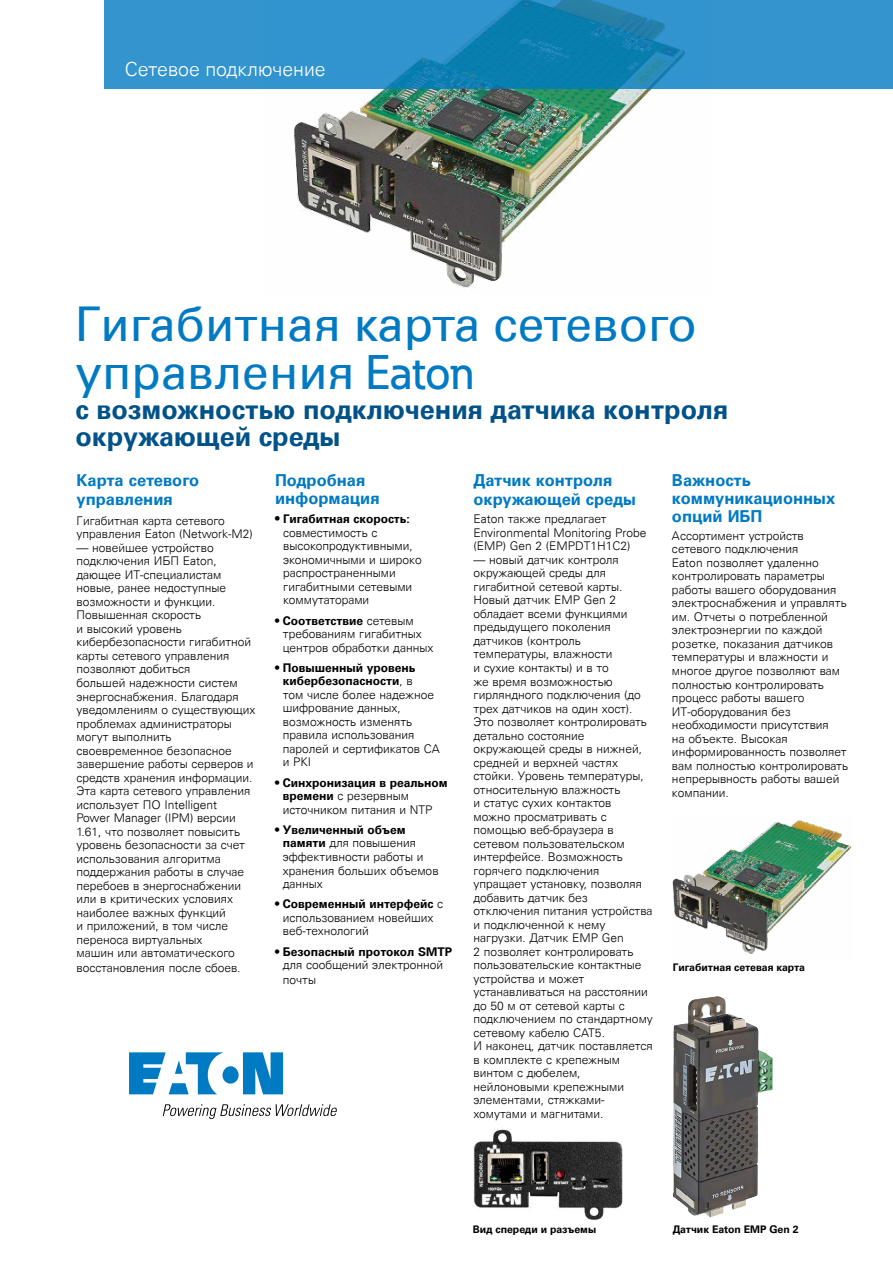
<style>
.page{position:relative;width:893px;height:1263px;background:#fff}
.page>*{position:absolute;margin:0;border:0;box-sizing:border-box;transform-origin:0 0}
.t1{font:48px/48px "EATON Univers";color:#007ac2}
.t2{font:700 27px/27px "EATON Univers";color:#005288}
.t3{font:300 19.5px "EATON Univers";color:#fff}
.t4{font:700 16.5px/18px "EATON Univers";color:#007ac2}
.t5{font:300 12px/13.5px "EATON Univers";color:#000}
.t6{font:700 12px "EATON Univers";color:#000}
.t7{font:700 10.5px "EATON Univers";color:#000}
.s1{font-family:"Eaton";font-weight:500}
.s2{font-weight:700;font-size:12.75px}
.s3{font-weight:700}
</style>
<div class="page">
<img style="left:673px;top:996px;width:100px;height:221px">
<img style="left:473px;top:1129px;width:150px;height:91px">
<img style="left:672px;top:820px;width:179px;height:134px">
<img style="left:263px;top:88px;width:446px;height:200px">
<svg style="left:129px;top:1052px;width:154px;height:42px"></svg>
<svg style="left:163px;top:1104px;width:174px;height:15px"></svg>
<svg style="left:104px;top:0;width:789px;height:88px;background:#298ec6"></svg>
<h3 class="t3" style="left:125px;top:58px;width:202px">Сетевое подключение</h3>
<h1 class="t1" style="left:75px;top:301px;width:623px">Гигабитная карта сетевого управления <span class="s1">Eaton</span></h1>
<h2 class="t2" style="left:75px;top:396px;width:654px">с возможностью подключения датчика контроля окружающей среды</h2>
<h3 class="t4" style="left:76px;top:470px;width:124px;line-height:19.5px">Карта сетевого управления</h3>
<p class="t5" style="left:76px;top:514px;width:178px">Гигабитная карта сетевого управления Eaton (Network-M2)</p>
<p class="t5" style="left:76px;top:541px;width:180px">— новейшее устройство подключения ИБП Eaton, дающее ИТ-специалистам новые, ранее недоступные возможности и функции.<br>Повышенная скорость<br>и высокий уровень кибербезопасности гигабитной карты сетевого управления позволяют добиться<br>большей надежности систем энергоснабжения. Благодаря уведомлениям о существующих проблемах администраторы могут выполнить своевременное безопасное завершение работы серверов и средств хранения информации.<br>Эта карта сетевого управления использует ПО Intelligent<br>Power Manager (IPM) версии<br>1.61, что позволяет повысить уровень безопасности за счет использования алгоритма поддержания работы в случае перебоев в энергоснабжении или в критических условиях наиболее важных функций<br>и приложений, в том числе переноса виртуальных<br>машин или автоматического</p>
<p class="t5" style="left:76px;top:961px;width:166px">восстановления после сбоев.</p>
<h3 class="t4" style="left:275px;top:471px;width:106px">Подробная информация</h3>
<p class="t5" style="left:283px;top:513px;width:140px;text-indent:-8px"><span class="s2">•</span> <span class="s3">Гигабитная скорость: </span>совместимость с высокопродуктивными, экономичными и широко распространенными гигабитными сетевыми коммутаторами</p>
<p class="t5" style="left:283px;top:614px;width:152px;text-indent:-8px"><span class="s3">• Соответствие</span> сетевым требованиям гигабитных центров обработки данных</p>
<p class="t5" style="left:283px;top:661px;width:158px;text-indent:-8px"><span class="s3">• Повышенный уровень кибербезопасности</span>, в<br>том числе более надежное шифрование данных, возможность изменять правила использования паролей и сертификатов CA и PKI</p>
<p class="t5" style="left:283px;top:776px;width:166px;text-indent:-8px"><span class="s3">• Синхронизация в реальном времени</span> с резервным источником питания и NTP</p>
<p class="t5" style="left:283px;top:823px;width:157px;text-indent:-8px"><span class="s3">• Увеличенный объем памяти</span> для повышения эффективности работы и хранения больших объемов данных</p>
<p class="t5" style="left:283px;top:897px;width:162px;text-indent:-8px"><span class="s3">• Современный интерфейс</span> с использованием новейших веб-технологий</p>
<p class="t6" style="left:275px;top:944px;width:179px">• Безопасный протокол SMTP</p>
<p class="t5" style="left:283px;top:957px;width:162px;line-height:15px">для сообщений электронной почты</p>
<h3 class="t4" style="left:473px;top:470px;width:164px;line-height:19.5px">Датчик контроля окружающей среды</h3>
<p class="t5" style="left:473px;top:513px;width:174px">Eaton также предлагает<br>Environmental Monitoring Probe (EMP) Gen 2 (EMPDT1H1C2)</p>
<p class="t5" style="left:473px;top:553px;width:181px">— новый датчик контроля окружающей среды для гигабитной сетевой карты.<br>Новый датчик EMP Gen 2 обладает всеми функциями предыдущего поколения датчиков (контроль температуры, влажности<br>и сухие контакты) и в то<br>же время возможностью гирляндного подключения (до трех датчиков на один хост).<br>Это позволяет контролировать детально состояние окружающей среды в нижней, средней и верхней частях стойки. Уровень температуры, относительную влажность<br>и статус сухих контактов<br>можно просматривать с помощью веб-браузера в сетевом пользовательском интерфейсе. Возможность горячего подключения упращает установку, позволяя добавить датчик без отключения питания устройства и подключенной к нему нагрузки. Датчик EMP Gen<br>2 позволяет контролировать пользовательские контактные устройства и может устанавливаться на расстоянии до 50 м от сетевой карты с подключением по стандартному сетевому кабелю CAT5.<br>И наконец, датчик поставляется в комплекте с крепежным винтом с дюбелем, нейлоновыми крепежными элементами, стяжками&shy;хомутами и магнитами.</p>
<h3 class="t4" style="left:672px;top:471px;width:165px">Важность коммуникационных опций ИБП</h3>
<p class="t5" style="left:672px;top:529px;width:178px">Ассортимент устройств сетевого подключения<br>Eaton позволяет удаленно контролировать параметры работы вашего оборудования электроснабжения и управлять им. Отчеты о потребленной электроэнергии по каждой розетке, показания датчиков температуры и влажности и многое другое позволяют вам полностью контролировать процесс работы вашего<br>ИТ-оборудования без необходимости присутствия<br>на объекте. Высокая информированность позволяет вам полностью контролировать непрерывность работы вашей компании.</p>
<p class="t7" style="left:673px;top:961px;width:134px">Гигабитная сетевая карта</p>
<p class="t7" style="left:473px;top:1223px;width:125px">Вид спереди и разъемы</p>
<p class="t7" style="left:673px;top:1223px;width:127px">Датчик Eaton EMP Gen 2</p>
</div>
